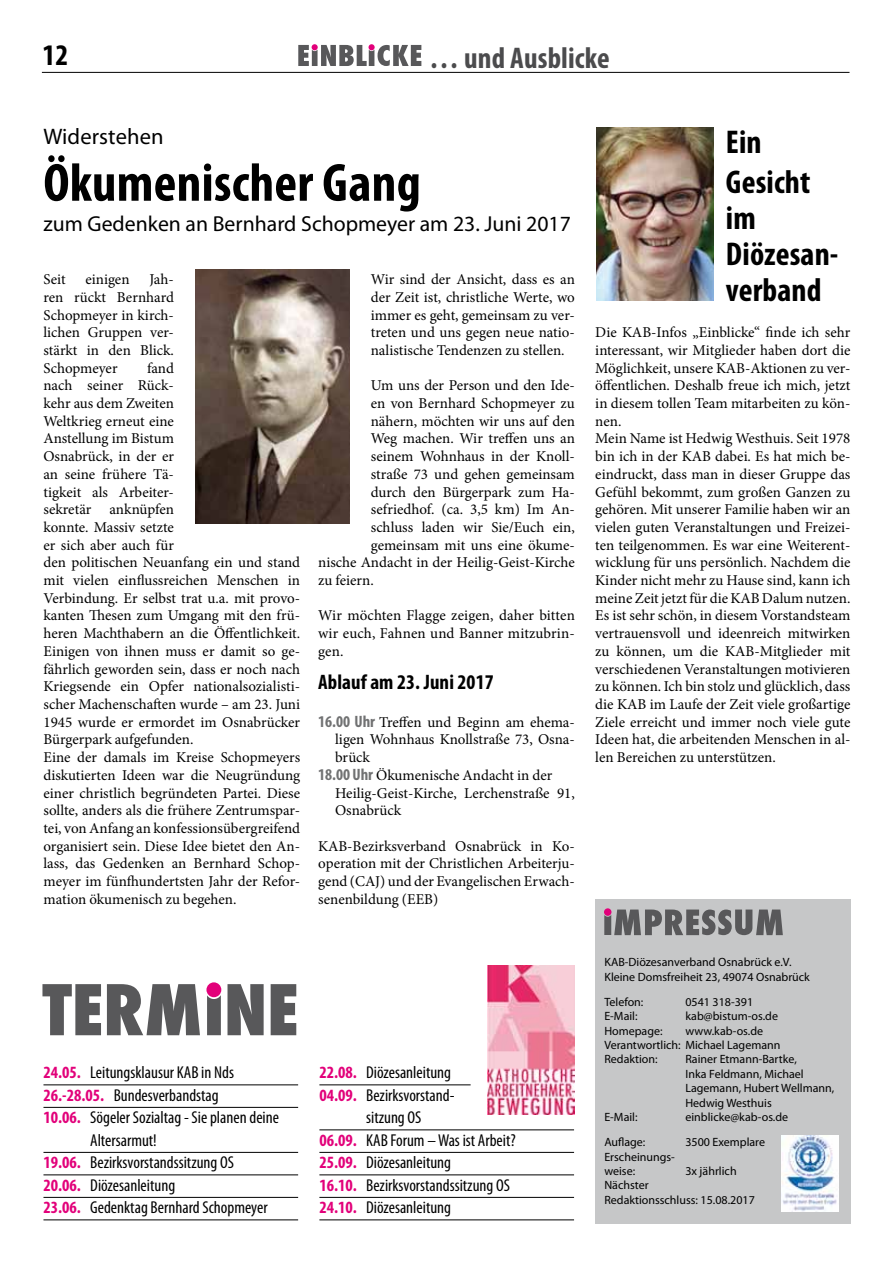
<style>
.page{position:relative;width:893px;height:1263px;background:#fff}
.page>*{position:absolute;margin:0;border:0;box-sizing:border-box;transform-origin:0 0}
.t1{font:700 condensed 54px "Myriad Pro";letter-spacing:.005em;color:#000}
.t2{font:700 condensed 33px/36px "Myriad Pro";letter-spacing:.005em;color:#000}
.t3{font:700 condensed 30px "Myriad Pro";letter-spacing:.005em;color:#4b4b4d}
.t4{font:700 condensed 30px "Myriad Pro";color:#000}
.t5{font:22.5px "Myriad Pro";letter-spacing:.005em;color:#000}
.t6{font:21.75px "Myriad Pro";color:#000}
.t7{font:700 condensed 21px "Myriad Pro";letter-spacing:.005em;color:#000}
.t8{font:condensed 17.25px "Myriad Pro";color:#000}
.t9{font:15px/17.7px "Minion Pro";color:#000;text-align:justify}
.t10{font:12px/14.4px "Myriad Pro";color:#000}
.s1{font-family:"Myriad Pro";font-weight:700;font-stretch:condensed;font-size:16.5px;color:#707172}
.s2{font-weight:700;color:#e2007a}
</style>
<div class="page">
<hr style="left:42px;top:72px;width:807px;height:1px;background:#000">
<svg style="left:298px;top:44px;width:123px;height:22px"></svg>
<div style="left:368px;top:44px;width:7px;height:6px;background:#e2007a;border-radius:50%"></div>
<svg style="left:207px;top:995px;width:14px;height:40px"></svg>
<div style="left:206px;top:982px;width:15px;height:15px;background:#e2007a;border-radius:50%"></div>
<svg style="left:42px;top:984px;width:59px;height:51px"></svg>
<svg style="left:107px;top:984px;width:93px;height:51px"></svg>
<svg style="left:227px;top:984px;width:37px;height:51px;background:#727273"></svg>
<svg style="left:271px;top:984px;width:25px;height:51px"></svg>
<div style="left:596px;top:899px;width:255px;height:325px;background:#c6c7c8"></div>
<svg style="left:604px;top:909px;width:179px;height:26px"></svg>
<img style="left:782px;top:1136px;width:56px;height:75px">
<hr style="left:43px;top:1084px;width:255px;height:1px;background:#000">
<hr style="left:43px;top:1107px;width:255px;height:1px;background:#000">
<hr style="left:43px;top:1152px;width:255px;height:1px;background:#000">
<hr style="left:43px;top:1174px;width:255px;height:1px;background:#000">
<hr style="left:43px;top:1197px;width:255px;height:1px;background:#000">
<hr style="left:43px;top:1219px;width:255px;height:1px;background:#000">
<hr style="left:319px;top:1084px;width:152px;height:1px;background:#000">
<hr style="left:319px;top:1129px;width:255px;height:1px;background:#000">
<hr style="left:319px;top:1152px;width:255px;height:1px;background:#000">
<hr style="left:319px;top:1174px;width:255px;height:1px;background:#000">
<hr style="left:319px;top:1197px;width:255px;height:1px;background:#000">
<hr style="left:319px;top:1219px;width:255px;height:1px;background:#000">
<img style="left:596px;top:127px;width:117px;height:173px">
<img style="left:488px;top:965px;width:86px;height:150px">
<img style="left:195px;top:270px;width:154px;height:253px">
<h3 class="t4" style="left:43px;top:36px;width:27px">12</h3>
<h3 class="t3" style="left:429px;top:39px;width:182px">… und Ausblicke</h3>
<h3 class="t5" style="left:43px;top:122px;width:122px">Widerstehen</h3>
<h1 class="t1" style="left:43px;top:149px;width:379px">Ökumenischer Gang</h1>
<h3 class="t6" style="left:43px;top:210px;width:529px">zum Gedenken an Bernhard Schopmeyer am 23. Juni 2017</h3>
<p class="t9" style="left:43px;top:271px;width:132px;text-indent:106px">Jah&shy;ren rückt Bernhard Schopmeyer in kirch&shy;lichen Gruppen ver&shy;stärkt in den Blick.<br>Schopmeyer</p>
<p class="t9" style="left:43px;top:271px;width:24px">Seit</p>
<p class="t9" style="left:85px;top:271px;width:46px">einigen</p>
<p class="t9" style="left:43px;top:359px;width:258px;text-align:left;text-indent:104px">fand<br>nach seiner Rück-<br>kehr aus dem Zweiten<br>Weltkrieg erneut eine<br>Anstellung im Bistum<br>Osnabrück, in der er<br>an seine frühere Tä-<br>tigkeit als Arbeiter-<br>sekretär anknüpfen<br>konnte. Massiv setzte<br>er sich aber auch für<br>den politischen Neuanfang ein und stand mit vielen einflussreichen Menschen in<br>Verbindung. Er selbst trat u.a. mit provo&shy;kanten Thesen zum Umgang mit den frü&shy;heren Machthabern an die Öffentlichkeit.<br>Einigen von ihnen muss er damit so ge&shy;fährlich geworden sein, dass er noch nach<br>Kriegsende ein Opfer nationalsozialisti&shy;scher Machenschaften wurde – am 23. Juni<br>1945 wurde er ermordet im Osnabrücker<br>Bürgerpark aufgefunden.<br>Eine der damals im Kreise Schopmeyers diskutierten Ideen war die Neugründung einer christlich begründeten Partei. Diese sollte, anders als die frühere Zentrumspar&shy;tei, von Anfang an konfessionsübergreifend organisiert sein. Diese Idee bietet den An&shy;lass, das Gedenken an Bernhard Schop&shy;meyer im fünfhundertsten Jahr der Refor&shy;mation ökumenisch zu begehen.</p>
<p class="t9" style="left:371px;top:271px;width:206px">Wir sind der Ansicht, dass es an der Zeit ist, christliche Werte, wo immer es geht, gemeinsam zu ver&shy;treten und uns gegen neue natio&shy;nalistische Tendenzen zu stellen.</p>
<p class="t9" style="left:371px;top:377px;width:206px">Um uns der Person und den Ide-</p>
<p class="t9" style="left:371px;top:394px;width:206px">en von Bernhard Schopmeyer zu</p>
<p class="t9" style="left:371px;top:412px;width:206px">nähern, möchten wir uns auf den</p>
<p class="t9" style="left:371px;top:430px;width:206px">Weg machen. Wir treffen uns an</p>
<p class="t9" style="left:371px;top:448px;width:206px">seinem Wohnhaus in der Knoll-</p>
<p class="t9" style="left:371px;top:465px;width:206px">straße 73 und gehen gemeinsam</p>
<p class="t9" style="left:371px;top:483px;width:206px">durch den Bürgerpark zum Ha-</p>
<p class="t9" style="left:371px;top:501px;width:206px">sefriedhof. (ca. 3,5 km) Im An-</p>
<p class="t9" style="left:371px;top:518px;width:206px">schluss laden wir Sie/Euch ein,</p>
<p class="t9" style="left:371px;top:536px;width:206px">gemeinsam mit uns eine ökume-</p>
<p class="t9" style="left:318px;top:554px;width:258px">nische Andacht in der Heilig-Geist-Kirche</p>
<p class="t9" style="left:318px;top:571px;width:57px">zu feiern.</p>
<p class="t9" style="left:318px;top:607px;width:258px">Wir möchten Flagge zeigen, daher bitten wir euch, Fahnen und Banner mitzubrin&shy;gen.</p>
<h3 class="t7" style="left:318px;top:668px;width:177px">Ablauf am 23. Juni 2017</h3>
<p class="t9" style="left:318px;top:713px;width:258px"><span class="s1">16.00 Uhr</span> Treffen und Beginn am ehema-</p>
<p class="t9" style="left:335px;top:731px;width:241px">ligen Wohnhaus Knollstraße 73, Osna-</p>
<p class="t9" style="left:335px;top:748px;width:36px">brück</p>
<p class="t9" style="left:318px;top:766px;width:236px"><span class="s1">18.00 Uhr</span> Ökumenische Andacht in der</p>
<p class="t9" style="left:335px;top:784px;width:241px">Heilig-Geist-Kirche, Lerchenstraße 91,</p>
<p class="t9" style="left:335px;top:802px;width:68px">Osnabrück</p>
<p class="t9" style="left:318px;top:837px;width:258px">KAB-Bezirksverband Osnabrück in Ko&shy;operation mit der Christlichen Arbeiterju&shy;gend (CAJ) und der Evangelischen Erwach&shy;senenbildung (EEB)</p>
<p class="t8" style="left:43px;top:1062px;width:192px"><span class="s2">24.05.</span> Leitungsklausur KAB in Nds</p>
<p class="t8" style="left:43px;top:1085px;width:177px"><span class="s2">26.-28.05.</span> Bundesverbandstag</p>
<p class="t8" style="left:43px;top:1107px;width:237px"><span class="s2">10.06.</span> Sögeler Sozialtag - Sie planen deine</p>
<p class="t8" style="left:90px;top:1130px;width:68px">Altersarmut!</p>
<p class="t8" style="left:43px;top:1152px;width:192px"><span class="s2">19.06.</span> Bezirksvorstandssitzung OS</p>
<p class="t8" style="left:43px;top:1175px;width:133px"><span class="s2">20.06.</span> Diözesanleitung</p>
<p class="t8" style="left:43px;top:1197px;width:226px"><span class="s2">23.06.</span> Gedenktag Bernhard Schopmeyer</p>
<p class="t8" style="left:319px;top:1062px;width:133px"><span class="s2">22.08.</span> Diözesanleitung</p>
<p class="t8" style="left:319px;top:1085px;width:137px"><span class="s2">04.09.</span> Bezirksvorstand-</p>
<p class="t8" style="left:366px;top:1107px;width:57px">sitzung OS</p>
<p class="t8" style="left:319px;top:1130px;width:198px"><span class="s2">06.09.</span> KAB Forum – Was ist Arbeit?</p>
<p class="t8" style="left:319px;top:1152px;width:133px"><span class="s2">25.09.</span> Diözesanleitung</p>
<p class="t8" style="left:319px;top:1175px;width:192px"><span class="s2">16.10.</span> Bezirksvorstandssitzung OS</p>
<p class="t8" style="left:319px;top:1197px;width:133px"><span class="s2">24.10.</span> Diözesanleitung</p>
<h2 class="t2" style="left:726px;top:121px;width:86px;line-height:40.2px">Ein<br>Gesicht</h2>
<h2 class="t2" style="left:726px;top:199px;width:114px">im<br>Diözesan&shy;verband</h2>
<p class="t9" style="left:595px;top:324px;width:257px;text-align:left">Die KAB-Infos „Einblicke“ finde ich sehr interessant, wir Mitglieder haben dort die Möglichkeit, unsere KAB-Aktionen zu ver&shy;öffentlichen. Deshalb freue ich mich, jetzt in diesem tollen Team mitarbeiten zu kön&shy;nen.<br>Mein Name ist Hedwig Westhuis. Seit 1978 bin ich in der KAB dabei. Es hat mich be&shy;eindruckt, dass man in dieser Gruppe das Gefühl bekommt, zum großen Ganzen zu gehören. Mit unserer Familie haben wir an vielen guten Veranstaltungen und Freizei&shy;ten teilgenommen. Es war eine Weiterent&shy;wicklung für uns persönlich. Nachdem die Kinder nicht mehr zu Hause sind, kann ich meine Zeit jetzt für die KAB Dalum nutzen.<br>Es ist sehr schön, in diesem Vorstandsteam vertrauensvoll und ideenreich mitwirken zu können, um die KAB-Mitglieder mit verschiedenen Veranstaltungen motivieren zu können. Ich bin stolz und glücklich, dass die KAB im Laufe der Zeit viele großartige Ziele erreicht und immer noch viele gute Ideen hat, die arbeitenden Menschen in al&shy;len Bereichen zu unterstützen.</p>
<p class="t10" style="left:604px;top:955px;width:207px">KAB-Diözesanverband Osnabrück e.V.<br>Kleine Domsfreiheit 23, 49074 Osnabrück</p>
<p class="t10" style="left:604px;top:994px;width:41px">Telefon:</p>
<p class="t10" style="left:685px;top:994px;width:69px">0541 318-391</p>
<p class="t10" style="left:604px;top:1009px;width:35px">E-Mail:</p>
<p class="t10" style="left:685px;top:1009px;width:94px">kab@bistum-os.de</p>
<p class="t10" style="left:604px;top:1023px;width:60px">Homepage:</p>
<p class="t10" style="left:604px;top:1023px;width:178px;text-indent:81px">www.kab-os.de<br>Verantwortlich: Michael Lagemann<br>Redaktion:</p>
<p class="t10" style="left:685px;top:1052px;width:150px">Rainer Etmann-Bartke,<br>Inka Feldmann, Michael<br>Lagemann, Hubert Wellmann,<br>Hedwig Westhuis</p>
<p class="t10" style="left:604px;top:1110px;width:35px">E-Mail:</p>
<p class="t10" style="left:685px;top:1110px;width:104px">einblicke@kab-os.de</p>
<p class="t10" style="left:604px;top:1135px;width:43px">Auflage:</p>
<p class="t10" style="left:685px;top:1135px;width:81px">3500 Exemplare</p>
<p class="t10" style="left:604px;top:1149px;width:72px">Erscheinungs&shy;weise:</p>
<p class="t10" style="left:685px;top:1164px;width:53px">3x jährlich</p>
<p class="t10" style="left:604px;top:1178px;width:152px">Nächster<br>Redaktionsschluss: 15.08.2017</p>
</div>
